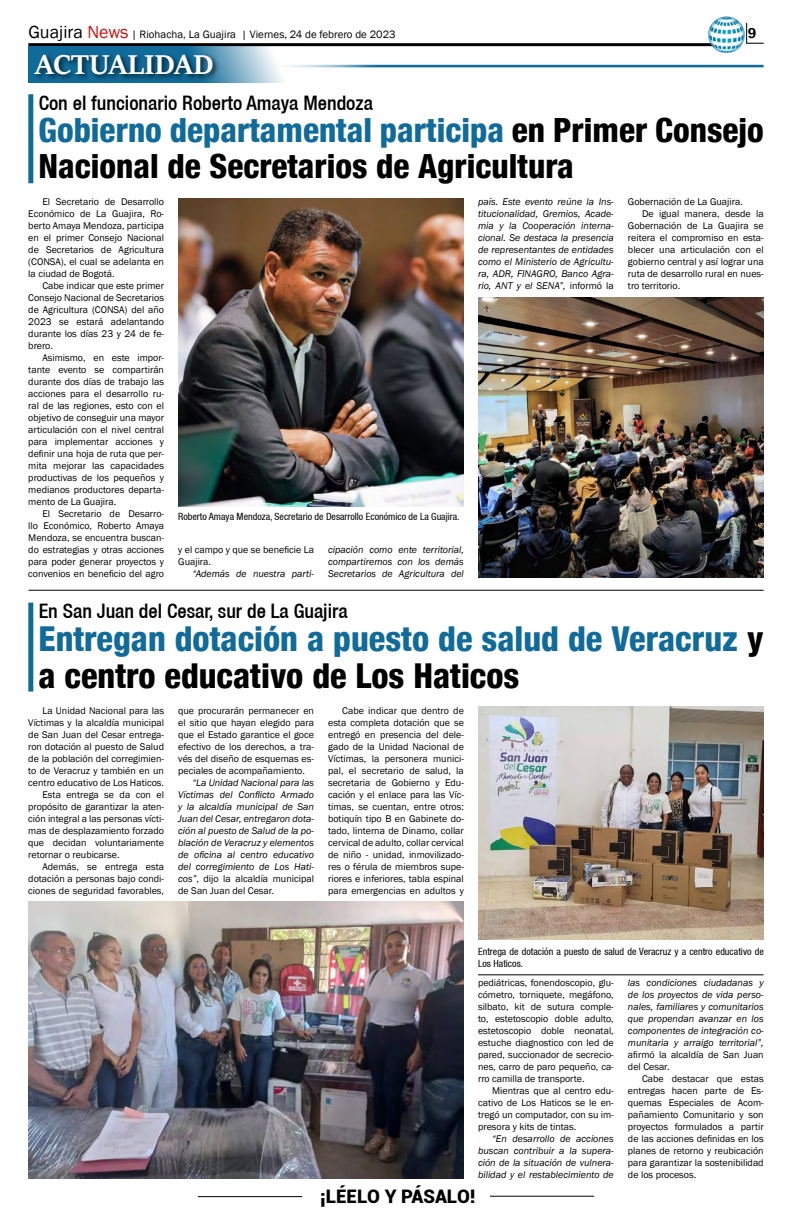
<style>
.page{position:relative;width:792px;height:1224px;background:#fff}
.page>*{position:absolute;margin:0;border:0;box-sizing:border-box;transform-origin:0 0}
.t1{font:800 condensed 34.3px/37.8px "Helvetica 87";color:#116b9a}
.t2{font:800 condensed 33.3px/36.7px "Helvetica 87";color:#000}
.t3{font:700 30px "Sitka Heading";color:#fff}
.t4{font:500 condensed 20px "Helvetica 67";color:#000}
.t5{font:900 18.7px "Roboto";color:#000}
.t6{font:600 14.7px "Franklin Gothic";color:#000}
.t7{font:11px "Franklin Gothic";color:#000}
.t8{font:10px/12px "Franklin Gothic";color:#000;text-align:justify}
.t9{font:italic 10px/12px "Franklin Gothic";color:#000;text-align:justify}
.t10{font:condensed 10px/12px "Helvetica 57";color:#000}
.s1{font-size:18px}
.s2{font-size:18px;color:#c91311}
.s3{color:#116b9a}
.s4{font-style:normal}
.s5{color:#000}
</style>
<div class="page">
<hr style="left:198px;top:1196px;width:104px;height:1px;background:#000">
<hr style="left:490px;top:1196px;width:104px;height:1px;background:#000">
<hr style="left:28px;top:43px;width:688px;height:3px;background:#000">
<img style="left:708px;top:16px;width:37px;height:37px">
<svg style="left:746px;top:23px;width:18px;height:21px"></svg>
<svg style="left:28px;top:46px;width:275px;height:37px"></svg>
<div style="left:32px;top:52px;width:188px;height:30px;background:#000;opacity:.75"></div>
<hr style="left:264px;top:65px;width:500px;height:3px;background:#116b9a">
<div style="left:28px;top:94px;width:5px;height:89px;background:#116b9a"></div>
<div style="left:28px;top:603px;width:5px;height:89px;background:#116b9a"></div>
<hr style="left:28px;top:590px;width:736px;height:1px;background:#000">
<img style="left:478px;top:298px;width:286px;height:280px">
<img style="left:178px;top:198px;width:286px;height:309px">
<img style="left:28px;top:901px;width:436px;height:278px">
<img style="left:478px;top:707px;width:286px;height:232px">
<hr style="left:478px;top:974px;width:286px;height:1px;background:#000">
<p class="t7" style="left:28px;top:28px;width:369px"><span class="s1">Guajira</span> <span class="s2">News</span> | Riohacha, La Guajira | Viernes, 24 de febrero de 2023</p>
<h3 class="t6" style="left:748px;top:24px;width:10px">9</h3>
<h3 class="t3" style="left:35px;top:42px;width:179px">ACTUALIDAD</h3>
<h3 class="t4" style="left:39px;top:91px;width:336px">Con el funcionario Roberto Amaya Mendoza</h3>
<h2 class="t2" style="left:39px;top:111px;width:727px"><span class="s3">Gobierno departamental participa</span> en Primer Consejo<br>Nacional de Secretarios de Agricultura</h2>
<p class="t8" style="left:28px;top:196px;width:137px;text-indent:14px">El Secretario de Desarrollo Económico de La Guajira, Ro&shy;berto Amaya Mendoza, participa en el primer Consejo Nacional de Secretarios de Agricultura (CONSA), el cual se adelanta en la ciudad de Bogotá.</p>
<p class="t8" style="left:28px;top:280px;width:137px;text-indent:14px">Cabe indicar que este primer Consejo Nacional de Secretarios de Agricultura (CONSA) del año 2023 se estará adelantando durante los días 23 y 24 de fe&shy;brero.</p>
<p class="t8" style="left:28px;top:352px;width:137px;text-indent:14px">Asimismo, en este impor&shy;tante evento se compartirán durante dos días de trabajo las acciones para el desarrollo ru&shy;ral de las regiones, esto con el objetivo de conseguir una mayor articulación con el nivel central para implementar acciones y definir una hoja de ruta que per&shy;mita mejorar las capacidades productivas de los pequeños y medianos productores departa&shy;mento de La Guajira.</p>
<p class="t8" style="left:28px;top:508px;width:137px;text-indent:14px">El Secretario de Desarro&shy;llo Económico, Roberto Amaya Mendoza, se encuentra buscan&shy;do estrategias y otras acciones para poder generar proyectos y convenios en beneficio del agro</p>
<p class="t10" style="left:178px;top:510px;width:283px">Roberto Amaya Mendoza, Secretario de Desarrollo Económico de La Guajira.</p>
<p class="t8" style="left:178px;top:544px;width:137px">y el campo y que se beneficie La<br>Guajira.</p>
<p class="t9" style="left:192px;top:568px;width:123px">“Además de nuestra parti-</p>
<p class="t9" style="left:328px;top:544px;width:137px">cipación como ente territorial, compartiremos con los demás Secretarios de Agricultura del</p>
<h3 class="t4" style="left:39px;top:599px;width:310px">En San Juan del Cesar, sur de La Guajira</h3>
<p class="t9" style="left:478px;top:196px;width:137px">país. Este evento reúne la Ins&shy;titucionalidad, Gremios, Acade&shy;mia y la Cooperación interna&shy;cional. Se destaca la presencia de representantes de entidades como el Ministerio de Agricultu&shy;ra, ADR, FINAGRO, Banco Agra&shy;rio, ANT y el SENA”, <span class="s4">informó la</span></p>
<p class="t8" style="left:628px;top:196px;width:116px">Gobernación de La Guajira.</p>
<p class="t8" style="left:642px;top:208px;width:123px">De igual manera, desde la</p>
<p class="t8" style="left:628px;top:220px;width:137px">Gobernación de La Guajira se</p>
<p class="t8" style="left:628px;top:232px;width:137px">reitera el compromiso en esta-</p>
<p class="t8" style="left:628px;top:244px;width:137px">blecer una articulación con el</p>
<p class="t8" style="left:628px;top:256px;width:137px">gobierno central y así lograr una</p>
<p class="t8" style="left:628px;top:268px;width:137px">ruta de desarrollo rural en nues-</p>
<p class="t8" style="left:628px;top:280px;width:54px">tro territorio.</p>
<h1 class="t1" style="left:39px;top:619px;width:727px">Entregan dotación a puesto de salud de Veracruz <span class="s5">y a centro educativo de Los Haticos</span></h1>
<p class="t8" style="left:42px;top:705px;width:123px">La Unidad Nacional para las</p>
<p class="t8" style="left:28px;top:717px;width:137px">Víctimas y la alcaldía municipal</p>
<p class="t8" style="left:28px;top:729px;width:137px">de San Juan del Cesar entrega-</p>
<p class="t8" style="left:28px;top:741px;width:137px">ron dotación al puesto de Salud</p>
<p class="t8" style="left:28px;top:753px;width:137px">de la población del corregimien-</p>
<p class="t8" style="left:28px;top:765px;width:137px">to de Veracruz y también en un</p>
<p class="t8" style="left:28px;top:777px;width:137px">centro educativo de Los Haticos.</p>
<p class="t8" style="left:42px;top:789px;width:123px">Esta entrega se da con el</p>
<p class="t8" style="left:28px;top:801px;width:137px">propósito de garantizar la aten-</p>
<p class="t8" style="left:28px;top:813px;width:137px">ción integral a las personas vícti-</p>
<p class="t8" style="left:28px;top:825px;width:137px">mas de desplazamiento forzado</p>
<p class="t8" style="left:28px;top:837px;width:137px">que decidan voluntariamente</p>
<p class="t8" style="left:28px;top:849px;width:93px">retornar o reubicarse.</p>
<p class="t8" style="left:42px;top:861px;width:123px">Además, se entrega esta</p>
<p class="t8" style="left:28px;top:873px;width:137px">dotación a personas bajo condi-</p>
<p class="t8" style="left:28px;top:885px;width:137px">ciones de seguridad favorables,</p>
<p class="t8" style="left:178px;top:705px;width:137px">que procurarán permanecer en el sitio que hayan elegido para que el Estado garantice el goce efectivo de los derechos, a tra&shy;vés del diseño de esquemas es&shy;peciales de acompañamiento.</p>
<p class="t9" style="left:178px;top:777px;width:137px;text-indent:14px">“La Unidad Nacional para las Víctimas del Conflicto Armado y la alcaldía municipal de San Juan del Cesar, entregaron dota&shy;ción al puesto de Salud de la po&shy;blación de Veracruz y elementos de oficina al centro educativo del corregimiento de Los Hati&shy;cos”<span class="s4">, dijo la alcaldía municipal de San Juan del Cesar.</span></p>
<p class="t8" style="left:328px;top:705px;width:137px;text-indent:14px">Cabe indicar que dentro de esta completa dotación que se entregó en presencia del dele&shy;gado de la Unidad Nacional de Víctimas, la personera munici&shy;pal, el secretario de salud, la secretaria de Gobierno y Edu&shy;cación y el enlace para las Víc&shy;timas, se cuentan, entre otros: botiquín tipo B en Gabinete do&shy;tado, linterna de Dinamo, collar cervical de adulto, collar cervical de niño - unidad, inmovilizado&shy;res o férula de miembros supe&shy;riores e inferiores, tabla espinal para emergencias en adultos y</p>
<p class="t10" style="left:478px;top:945px;width:287px">Entrega de dotación a puesto de salud de Veracruz y a centro educativo de<br>Los Haticos.</p>
<p class="t8" style="left:478px;top:977px;width:137px">pediátricas, fonendoscopio, glu&shy;cómetro, torniquete, megáfono, silbato, kit de sutura comple&shy;to, estetoscopio doble adulto, estetoscopio doble neonatal, estuche diagnostico con led de pared, succionador de secrecio&shy;nes, carro de paro pequeño, ca&shy;rro camilla de transporte.</p>
<p class="t8" style="left:478px;top:1085px;width:137px;text-indent:14px">Mientras que al centro edu&shy;cativo de Los Haticos se le en&shy;tregó un computador, con su im&shy;presora y kits de tintas.</p>
<p class="t9" style="left:478px;top:1133px;width:137px;text-indent:14px">“En desarrollo de acciones buscan contribuir a la supera&shy;ción de la situación de vulnera&shy;bilidad y el restablecimiento de</p>
<h3 class="t5" style="left:320px;top:1183px;width:157px">¡LÉELO Y PÁSALO!</h3>
<p class="t9" style="left:628px;top:977px;width:137px">las condiciones ciudadanas y de los proyectos de vida perso&shy;nales, familiares y comunitarios que propendan avanzar en los componentes de integración co&shy;munitaria y arraigo territorial”,</p>
<p class="t8" style="left:628px;top:1049px;width:137px">afirmó la alcaldía de San Juan del Cesar.</p>
<p class="t8" style="left:628px;top:1073px;width:137px;text-indent:14px">Cabe destacar que estas entregas hacen parte de Es&shy;quemas Especiales de Acom&shy;pañamiento Comunitario y son proyectos formulados a partir de las acciones definidas en los planes de retorno y reubicación para garantizar la sostenibilidad de los procesos.</p>
</div>
